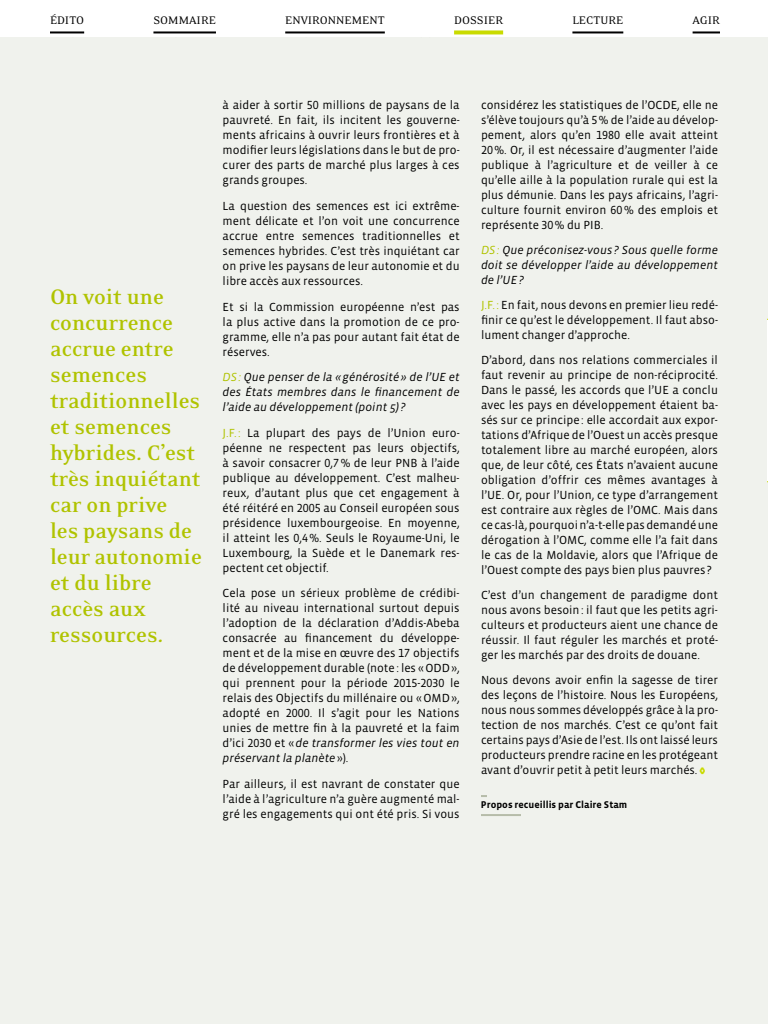
<style>
.page{position:relative;width:768px;height:1024px;background:#f0f2ed}
.page>*{position:absolute;margin:0;border:0;box-sizing:border-box;transform-origin:0 0}
.t1{font:700 24.1px/26px "Eidetic Neo";color:#b0c300}
.t2{font:12.6px "Eidetic Neo";color:#000}
.t3{font:12px/15px "Vista Sans";color:#000;text-align:justify}
.t4{font:italic 12px/15px "Vista Sans";color:#000;text-align:justify}
.t5{font:700 10px "Vista Sans";color:#000}
.s1{font-family:"Vista Sans Alt"}
.s2{color:#b0c300}
.s3{font-style:italic}
.s4{font-weight:900;color:#c9db00}
</style>
<div class="page">
<svg style="left:481px;top:795px;width:6px;height:2px"></svg>
<hr style="left:481px;top:814px;width:40px;height:2px;background:#b6bca9">
<div style="left:0;top:0;width:768px;height:37px;background:#fff"></div>
<hr style="left:50px;top:31px;width:34px;height:2px;background:#000">
<hr style="left:153px;top:31px;width:63px;height:2px;background:#000">
<hr style="left:285px;top:31px;width:100px;height:2px;background:#000">
<svg style="left:454px;top:30px;width:49px;height:4px"></svg>
<hr style="left:572px;top:31px;width:51px;height:2px;background:#000">
<hr style="left:693px;top:31px;width:27px;height:2px;background:#000">
<p class="t2" style="left:50px;top:14px;width:36px">ÉDITO</p>
<p class="t2" style="left:153px;top:14px;width:64px">SOMMAIRE</p>
<p class="t2" style="left:285px;top:14px;width:101px">ENVIRONNEMENT</p>
<p class="t2" style="left:454px;top:14px;width:51px">DOSSIER</p>
<p class="t2" style="left:572px;top:14px;width:52px">LECTURE</p>
<p class="t2" style="left:693px;top:14px;width:29px">AGIR</p>
<h1 class="t1" style="left:50px;top:285px;width:154px">On voit une concurrence accrue entre semences traditionnelles et semences hybrides. C’est très inquiétant car on prive<br>les paysans de leur autonomie et du libre accès aux ressources.</h1>
<p class="t3" style="left:223px;top:98px;width:239px">à aider à sortir <span class="s1">50</span> millions de paysans de la pauvreté. En fait, ils incitent les gouverne&shy;ments africains à ouvrir leurs frontières et à modifier leurs législations dans le but de pro&shy;curer des parts de marché plus larges à ces grands groupes.</p>
<p class="t3" style="left:223px;top:199px;width:239px">La question des semences est ici extrême&shy;ment délicate et l’on voit une concurrence accrue entre semences traditionnelles et semences hybrides. C’est très inquiétant car on prive les paysans de leur autonomie et du libre accès aux ressources.</p>
<p class="t3" style="left:223px;top:299px;width:239px">Et si la Commission européenne n’est pas la plus active dans la promotion de ce pro&shy;gramme, elle n’a pas pour autant fait état de réserves.</p>
<p class="t4" style="left:223px;top:370px;width:239px"><span class="s2">DS:</span> Que penser de la «générosité» de l’UE et des États membres dans le financement de l’aide au développement (point 5) ?</p>
<p class="t3" style="left:223px;top:426px;width:239px"><span class="s2">J.F. :</span> La plupart des pays de l’Union euro&shy;péenne ne respectent pas leurs objectifs, à savoir consacrer <span class="s1">0</span>,<span class="s1">7</span>% de leur PNB à l’aide publique au développement. C’est malheu&shy;reux, d’autant plus que cet engagement à été réitéré en <span class="s1">2005</span> au Conseil européen sous présidence luxembourgeoise. En moyenne, il atteint les <span class="s1">0</span>,<span class="s1">4</span>%. Seuls le Royaume-Uni, le Luxembourg, la Suède et le Danemark res&shy;pectent cet objectif.</p>
<p class="t3" style="left:223px;top:586px;width:239px">Cela pose un sérieux problème de crédibi&shy;lité au niveau international surtout depuis l’adoption de la déclaration d’Addis-Abeba consacrée au financement du développe&shy;ment et de la mise en œuvre des <span class="s1">17</span> objectifs de développement durable (note: les «ODD», qui prennent pour la période <span class="s1">2015</span>-<span class="s1">2030</span> le relais des Objectifs du millénaire ou «OMD», adopté en <span class="s1">2000</span>. Il s’agit pour les Nations unies de mettre fin à la pauvreté et la faim d’ici <span class="s1">2030</span> et «<span class="s3">de transformer les vies tout en préservant la planète</span>»).</p>
<p class="t3" style="left:223px;top:777px;width:239px">Par ailleurs, il est navrant de constater que l’aide à l’agriculture n’a guère augmenté mal&shy;gré les engagements qui ont été pris. Si vous</p>
<p class="t3" style="left:481px;top:98px;width:239px">considérez les statistiques de l’OCDE, elle ne s’élève toujours qu’à <span class="s1">5</span>% de l’aide au dévelop&shy;pement, alors qu’en <span class="s1">1980</span> elle avait atteint <span class="s1">20</span>%. Or, il est nécessaire d’augmenter l’aide publique à l’agriculture et de veiller à ce qu’elle aille à la population rurale qui est la plus démunie. Dans les pays africains, l’agri&shy;culture fournit environ <span class="s1">60</span>% des emplois et représente <span class="s1">30</span>% du PIB.</p>
<p class="t4" style="left:481px;top:243px;width:239px"><span class="s2">DS:</span> Que préconisez-vous ? Sous quelle forme doit se développer l’aide au développement de l’UE?</p>
<p class="t3" style="left:481px;top:298px;width:239px"><span class="s2">J.F. :</span> En fait, nous devons en premier lieu redé&shy;finir ce qu’est le développement. Il faut abso&shy;lument changer d’approche.</p>
<p class="t3" style="left:481px;top:353px;width:239px">D’abord, dans nos relations commerciales il faut revenir au principe de non-réciprocité.<br>Dans le passé, les accords que l’UE a conclu avec les pays en développement étaient ba&shy;sés sur ce principe: elle accordait aux expor&shy;tations d’Afrique de l’Ouest un accès presque totalement libre au marché européen, alors que, de leur côté, ces États n’avaient aucune obligation d’offrir ces mêmes avantages à l’UE. Or, pour l’Union, ce type d’arrangement est contraire aux règles de l’OMC. Mais dans ce cas-là, pourquoi n’a-t-elle pas demandé une dérogation à l’OMC, comme elle l’a fait dans le cas de la Moldavie, alors que l’Afrique de l’Ouest compte des pays bien plus pauvres ?</p>
<p class="t3" style="left:481px;top:588px;width:239px">C’est d’un changement de paradigme dont nous avons besoin: il faut que les petits agri&shy;culteurs et producteurs aient une chance de réussir. Il faut réguler les marchés et proté&shy;ger les marchés par des droits de douane.</p>
<p class="t3" style="left:481px;top:673px;width:239px">Nous devons avoir enfin la sagesse de tirer des leçons de l’histoire. Nous les Européens, nous nous sommes développés grâce à la pro&shy;tection de nos marchés. C’est ce qu’ont fait certains pays d’Asie de l’est. Ils ont laissé leurs producteurs prendre racine en les protégeant avant d’ouvrir petit à petit leurs marchés. <span class="s4">◊</span></p>
<p class="t5" style="left:481px;top:800px;width:148px">Propos recueillis par Claire Stam</p>
</div>
